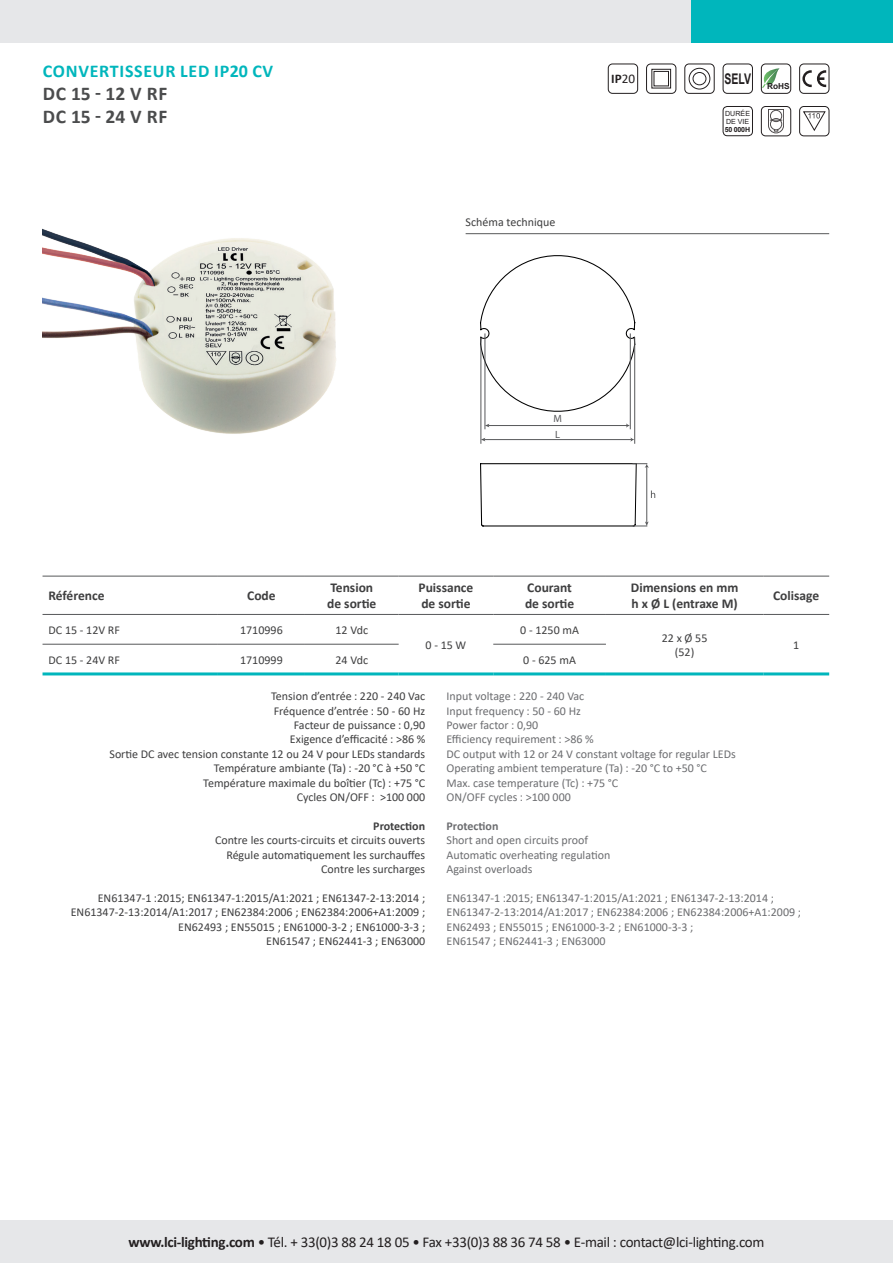
<style>
.page{position:relative;width:893px;height:1263px;background:#fff}
.page>*{position:absolute;margin:0;border:0;box-sizing:border-box;transform-origin:0 0}
.Titre_produit{font:700 19.5px/23.4px "Calibri";letter-spacing:.02em;color:#4b4c4d}
.t1{font:700 18px "Calibri";letter-spacing:.04em;color:#00b6bc}
.t2{font:15px "Calibri";letter-spacing:-.02em;color:#231f20}
.t3{font:700 14.7px "Arial";color:#231f20;scale:.71 1}
.Titre_tableau-infos{font:700 13.5px/16.2px "Calibri";color:#3e3e3f}
.t4{font:700 13.2px "Calibri";color:#231f20}
.texte_courant_frança{font:12px/14.4px "Calibri";color:#3e3e3f;text-align:right}
.texte_courant_anglai{font:12px/14.4px "Calibri";color:#6c6d70}
.texte_courant_frança-2{font:12px/14.4px "Calibri";color:#6c6d70}
.Texte_tableau{font:12px "Calibri";color:#3e3e3f}
.Titre_tableau-infos-2{font:12px/14.4px "Calibri";color:#3e3e3f;text-align:center}
.texte_courant_frança-3{font:700 12px "Calibri";color:#3e3e3f}
.texte_courant_anglai-2{font:700 12px "Calibri";color:#6c6d70}
.t5{font:10.5px "Myriad Pro";color:#57585a}
.t6{font:700 8.25px "Arial";color:#231f20}
.t7{font:7.05px "Arial";letter-spacing:.005em;color:#231f20}
.t8{font:700 7.05px "Arial";letter-spacing:-.04em;color:#231f20}
.s1{font-weight:400}
.s2{font-weight:700}
</style>
<div class="page">
<div style="left:0;top:1220px;width:893px;height:43px;background:#e6e7e9"></div>
<div style="left:0;top:0;width:893px;height:43px;background:#e6e7e9"></div>
<div style="left:691px;top:0;width:202px;height:43px;background:#00b6bc"></div>
<hr style="left:466px;top:233px;width:363px;height:1px;background:#57585a">
<svg style="left:43px;top:643px;width:563px;height:1px"></svg>
<hr style="left:43px;top:576px;width:175px;height:1px;background:#57585a">
<hr style="left:218px;top:576px;width:87px;height:1px;background:#57585a">
<hr style="left:305px;top:576px;width:94px;height:1px;background:#57585a">
<hr style="left:399px;top:576px;width:94px;height:1px;background:#57585a">
<hr style="left:493px;top:576px;width:113px;height:1px;background:#57585a">
<hr style="left:606px;top:576px;width:157px;height:1px;background:#57585a">
<hr style="left:763px;top:576px;width:66px;height:1px;background:#57585a">
<hr style="left:43px;top:614px;width:175px;height:1px;background:#57585a">
<hr style="left:218px;top:614px;width:87px;height:1px;background:#57585a">
<hr style="left:305px;top:614px;width:94px;height:1px;background:#57585a">
<hr style="left:399px;top:614px;width:94px;height:1px;background:#57585a">
<hr style="left:493px;top:614px;width:113px;height:1px;background:#57585a">
<hr style="left:606px;top:614px;width:157px;height:1px;background:#57585a">
<hr style="left:763px;top:614px;width:66px;height:1px;background:#57585a">
<hr style="left:43px;top:644px;width:175px;height:1px;background:#57585a">
<hr style="left:218px;top:644px;width:87px;height:1px;background:#57585a">
<hr style="left:305px;top:644px;width:94px;height:1px;background:#57585a">
<hr style="left:493px;top:644px;width:113px;height:1px;background:#57585a">
<hr style="left:399px;top:672px;width:94px;height:3px;background:#00b6bc">
<hr style="left:606px;top:672px;width:157px;height:3px;background:#00b6bc">
<hr style="left:763px;top:672px;width:66px;height:3px;background:#00b6bc">
<hr style="left:43px;top:672px;width:175px;height:3px;background:#00b6bc">
<hr style="left:218px;top:672px;width:87px;height:3px;background:#00b6bc">
<hr style="left:305px;top:672px;width:94px;height:3px;background:#00b6bc">
<hr style="left:493px;top:672px;width:113px;height:3px;background:#00b6bc">
<img style="left:43px;top:229px;width:293px;height:205px">
<svg style="left:480px;top:255px;width:156px;height:157px"></svg>
<hr style="left:481px;top:337px;width:1px;height:107px;background:#57585a">
<hr style="left:634px;top:337px;width:1px;height:107px;background:#57585a">
<hr style="left:484px;top:439px;width:148px;height:1px;background:#57585a">
<svg style="left:630px;top:437px;width:4px;height:5px"></svg>
<svg style="left:481px;top:438px;width:4px;height:3px"></svg>
<hr style="left:485px;top:333px;width:1px;height:96px;background:#57585a">
<hr style="left:630px;top:333px;width:1px;height:96px;background:#57585a">
<hr style="left:488px;top:425px;width:139px;height:1px;background:#57585a">
<svg style="left:626px;top:423px;width:4px;height:5px"></svg>
<svg style="left:485px;top:424px;width:4px;height:3px"></svg>
<svg style="left:480px;top:463px;width:175px;height:64px"></svg>
<div style="left:761px;top:64px;width:30px;height:30px;border:1px solid #231f20;border-radius:4px"></div>
<svg style="left:760px;top:68px;width:20px;height:20px"></svg>
<div style="left:799px;top:64px;width:30px;height:30px;border:1px solid #231f20;border-radius:4px"></div>
<svg style="left:802px;top:70px;width:24px;height:17px"></svg>
<svg style="left:768px;top:109px;width:16px;height:24px"></svg>
<div style="left:761px;top:106px;width:30px;height:30px;border:1px solid #231f20;border-radius:4px"></div>
<div style="left:646px;top:64px;width:30px;height:30px;border:1px solid #231f20;border-radius:4px"></div>
<div style="left:652px;top:69px;width:19px;height:19px;border:1px solid #231f20"></div>
<div style="left:654px;top:71px;width:15px;height:15px;border:1px solid #231f20"></div>
<div style="left:799px;top:106px;width:30px;height:30px;border:1px solid #231f20;border-radius:4px"></div>
<svg style="left:803px;top:111px;width:23px;height:20px"></svg>
<div style="left:608px;top:64px;width:30px;height:30px;border:1px solid #231f20;border-radius:4px"></div>
<div style="left:723px;top:64px;width:30px;height:30px;border:1px solid #231f20;border-radius:4px"></div>
<div style="left:685px;top:64px;width:29px;height:30px;border:1px solid #231f20;border-radius:4px"></div>
<div style="left:689px;top:68px;width:21px;height:21px;border:1px solid #231f20;border-radius:50%"></div>
<div style="left:693px;top:72px;width:13px;height:13px;border:1px solid #231f20;border-radius:50%"></div>
<div style="left:723px;top:106px;width:30px;height:30px;border:1px solid #231f20;border-radius:4px"></div>
<p class="t1" style="left:43px;top:58px;width:232px">CONVERTISSEUR LED IP20 CV</p>
<p class="Titre_produit" style="left:43px;top:82px;width:126px">DC 15 - 12 V RF<br>DC 15 - 24 V RF</p>
<p class="texte_courant_frança" style="left:466px;top:214px;width:91px">Schéma technique</p>
<p class="t4" style="left:611px;top:69px;width:25px">IP<span class="s1">20</span></p>
<p class="t3" style="left:724px;top:68px;width:39px">SELV</p>
<p class="t7" style="left:725px;top:109px;width:26px">DURÉE</p>
<p class="t7" style="left:726px;top:117px;width:25px">DE VIE</p>
<p class="t8" style="left:725px;top:124px;width:27px">50 000H</p>
<p class="t6" style="left:767px;top:80px;width:24px">RoHS</p>
<p class="t5" style="left:553px;top:412px;width:10px">M</p>
<p class="t5" style="left:555px;top:428px;width:6px">L</p>
<p class="Titre_tableau-infos" style="left:49px;top:588px;width:58px">Référence</p>
<p class="Titre_tableau-infos" style="left:247px;top:588px;width:30px">Code</p>
<p class="Titre_tableau-infos" style="left:327px;top:579px;width:51px">Tension de sortie</p>
<p class="Titre_tableau-infos" style="left:418px;top:579px;width:56px">Puissance de sortie</p>
<p class="Titre_tableau-infos" style="left:525px;top:579px;width:51px">Courant de sortie</p>
<p class="Titre_tableau-infos" style="left:631px;top:579px;width:109px">Dimensions en mm</p>
<p class="Titre_tableau-infos" style="left:632px;top:596px;width:108px">h x Ø L (entraxe M)</p>
<p class="Titre_tableau-infos" style="left:773px;top:588px;width:48px">Colisage</p>
<p class="Texte_tableau" style="left:49px;top:621px;width:73px">DC 15 - 12V RF</p>
<p class="Texte_tableau" style="left:240px;top:621px;width:44px">1710996</p>
<p class="Texte_tableau" style="left:336px;top:621px;width:34px">12 Vdc</p>
<p class="Texte_tableau" style="left:520px;top:621px;width:60px">0 - 1250 mA</p>
<p class="Titre_tableau-infos-2" style="left:662px;top:630px;width:47px">22 x Ø 55 (52)</p>
<p class="Titre_tableau-infos-2" style="left:793px;top:637px;width:8px">1</p>
<p class="Titre_tableau-infos-2" style="left:426px;top:637px;width:42px">0 - 15 W</p>
<p class="Texte_tableau" style="left:49px;top:651px;width:73px">DC 15 - 24V RF</p>
<p class="Texte_tableau" style="left:240px;top:651px;width:44px">1710999</p>
<p class="Texte_tableau" style="left:336px;top:651px;width:34px">24 Vdc</p>
<p class="Texte_tableau" style="left:523px;top:651px;width:54px">0 - 625 mA</p>
<p class="texte_courant_frança" style="left:271px;top:689px;width:156px">Tension d’entrée : 220 - 240 Vac</p>
<p class="texte_courant_frança" style="left:274px;top:703px;width:153px">Fréquence d’entrée : 50 - 60 Hz</p>
<p class="texte_courant_frança" style="left:294px;top:717px;width:133px">Facteur de puissance : 0,90</p>
<p class="texte_courant_frança" style="left:290px;top:732px;width:137px">Exigence d’efficacité : &gt;86 %</p>
<p class="texte_courant_frança" style="left:109px;top:746px;width:317px">Sortie DC avec tension constante 12 ou 24 V pour LEDs standards</p>
<p class="texte_courant_frança" style="left:214px;top:761px;width:213px">Température ambiante (Ta) : -20 °C à +50 °C</p>
<p class="texte_courant_frança" style="left:203px;top:775px;width:223px">Température maximale du boîtier (Tc) : +75 °C<br>Cycles ON/OFF : &gt;100 000</p>
<p class="texte_courant_frança-3" style="left:373px;top:817px;width:53px">Protection</p>
<p class="texte_courant_frança" style="left:215px;top:833px;width:212px">Contre les courts-circuits et circuits ouverts</p>
<p class="texte_courant_frança" style="left:226px;top:847px;width:200px">Régule automatiquement les surchauffes</p>
<p class="texte_courant_frança" style="left:321px;top:861px;width:106px">Contre les surcharges</p>
<p class="texte_courant_frança" style="left:71px;top:890px;width:356px">EN61347-1 :2015; EN61347-1:2015/A1:2021 ; EN61347-2-13:2014 ; EN61347-2-13:2014/A1:2017 ; EN62384:2006 ; EN62384:2006+A1:2009 ; EN62493 ; EN55015 ; EN61000-3-2 ; EN61000-3-3 ;<br>EN61547 ; EN62441-3 ; EN63000</p>
<p class="texte_courant_anglai" style="left:446px;top:689px;width:139px">Input voltage : 220 - 240 Vac</p>
<p class="texte_courant_anglai" style="left:446px;top:703px;width:136px">Input frequency : 50 - 60 Hz</p>
<p class="texte_courant_anglai" style="left:446px;top:717px;width:93px">Power factor : 0,90</p>
<p class="texte_courant_anglai" style="left:446px;top:732px;width:149px">Efficiency requirement : &gt;86 %</p>
<p class="texte_courant_anglai" style="left:446px;top:746px;width:291px">DC output with 12 or 24 V constant voltage for regular LEDs</p>
<p class="texte_courant_anglai" style="left:446px;top:761px;width:262px">Operating ambient temperature (Ta) : -20 °C to +50 °C</p>
<p class="texte_courant_anglai" style="left:446px;top:775px;width:173px">Max. case temperature (Tc) : +75 °C<br>ON/OFF cycles : &gt;100 000</p>
<p class="texte_courant_anglai-2" style="left:446px;top:817px;width:53px">Protection</p>
<p class="texte_courant_anglai" style="left:446px;top:833px;width:143px">Short and open circuits proof</p>
<p class="texte_courant_anglai" style="left:446px;top:847px;width:165px">Automatic overheating regulation</p>
<p class="texte_courant_anglai" style="left:446px;top:861px;width:88px">Against overloads</p>
<p class="texte_courant_frança-2" style="left:446px;top:890px;width:356px">EN61347-1 :2015; EN61347-1:2015/A1:2021 ; EN61347-2-13:2014 ; EN61347-2-13:2014/A1:2017 ; EN62384:2006 ; EN62384:2006+A1:2009 ; EN62493 ; EN55015 ; EN61000-3-2 ; EN61000-3-3 ;<br>EN61547 ; EN62441-3 ; EN63000</p>
<p class="t2" style="left:128px;top:1232px;width:638px"><span class="s2">www.lci-lighting.com</span> • Tél. + 33(0)3 88 24 18 05 • Fax +33(0)3 88 36 74 58 • E-mail : contact@lci-lighting.com</p>
</div>
